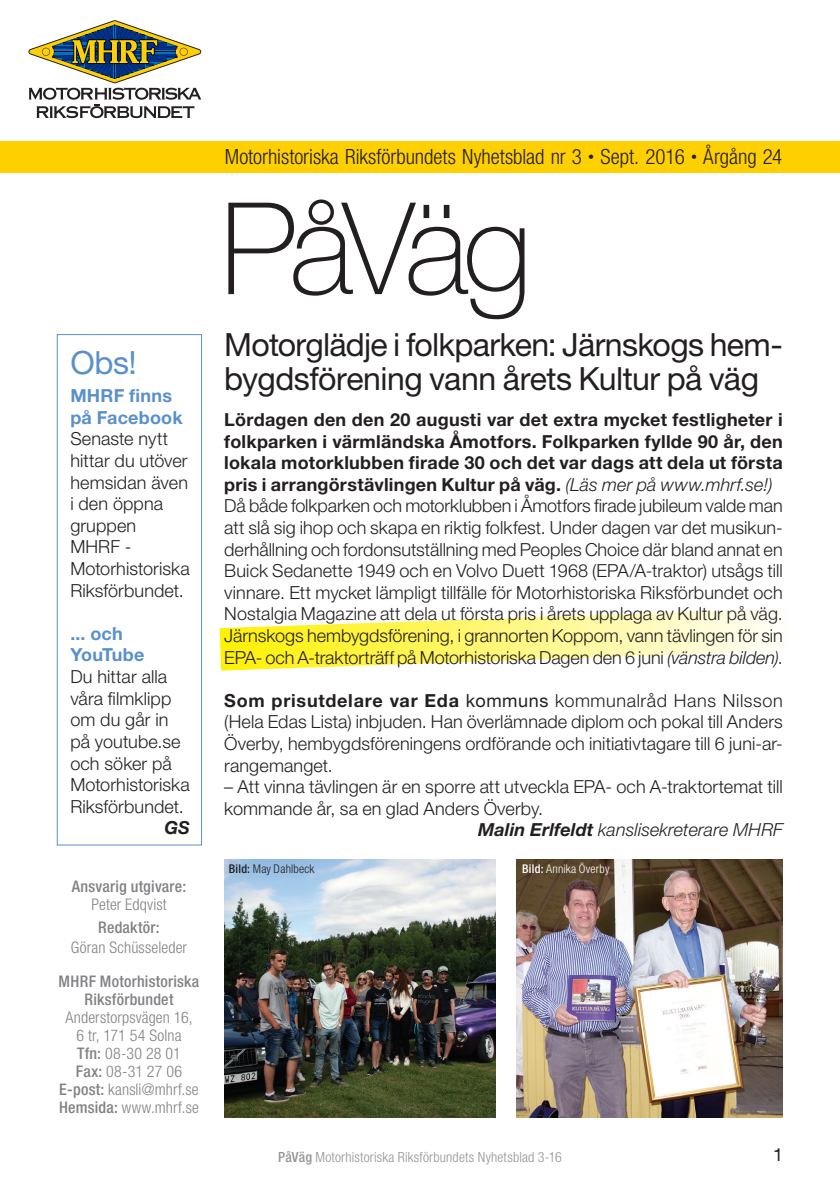
<style>
.page{position:relative;width:840px;height:1191px;background:#fff}
.page>*{position:absolute;margin:0;border:0;box-sizing:border-box;transform-origin:0 0}
.Månadsrad{font:100 128px "Helvetica Neue LT Std";letter-spacing:-.065em;color:#231f20}
.Rubrik_16{font:32px/34px "Helvetica Neue LT Std";letter-spacing:-.02em;color:#231f20}
.Rubrik_16-2{font:32px "Helvetica Neue LT Std";color:#5990cb}
.Månadsrad-2{font:300 condensed 21px "Helvetica Neue LT Std";color:#231f20}
.Ingress{font:300 18px/21.6px "Helvetica Neue LT Std";letter-spacing:.005em;color:#231f20}
.Ingress-2{font:700 18px/21.6px "Helvetica Neue LT Std";letter-spacing:.015em;color:#231f20;text-align:justify}
.Ingress-3{font:italic 300 18px "Helvetica Neue LT Std";letter-spacing:.005em;color:#231f20}
.Ingress-4{font:700 18px/21.6px "Helvetica Neue LT Std";letter-spacing:.01em;color:#5990cb}
.Ingress-5{font:italic 700 18px "Helvetica Neue LT Std";color:#231f20}
.t1{font:18px "Helvetica Neue LT Std";color:#231f20}
.Månadsrad-3{font:300 condensed 16px/18px "Helvetica Neue LT Std";letter-spacing:.01em;color:#808285;text-align:center}
.Månadsrad-4{font:500 condensed 16px/18px "Helvetica Neue LT Std";letter-spacing:.015em;color:#808285;text-align:center}
.t2{font:300 condensed 14px "Helvetica Neue LT Std";letter-spacing:.015em;color:#939598}
.Ingress-6{font:300 condensed 12px "Helvetica Neue LT Std";letter-spacing:.015em;color:#fff}
.Ingress-7{font:300 condensed 12px "Helvetica Neue LT Std";letter-spacing:.015em;color:#231f20}
.s1{font-weight:300}
.s2{font-weight:500}
.s3{font-size:12px}
.s4{font-weight:300;font-style:italic}
.s5{font-style:italic}
.s6{font-weight:700}
.s7{font-weight:400}
</style>
<div class="page">
<svg style="left:219px;top:610px;width:552px;height:60px"></svg>
<div style="left:0;top:142px;width:839px;height:31px;background:#ffd000"></div>
<svg style="left:28px;top:20px;width:173px;height:98px"></svg>
<div style="left:57px;top:334px;width:145px;height:511px;border:1px solid #5990cb"></div>
<img style="left:516px;top:859px;width:266px;height:258px">
<img style="left:225px;top:859px;width:270px;height:258px">
<p class="Rubrik_16-2" style="left:70px;top:344px;width:68px">Obs!</p>
<p class="Ingress-4" style="left:70px;top:384px;width:114px">MHRF finns på Facebook</p>
<p class="Ingress" style="left:70px;top:428px;width:121px">Senaste nytt hittar du utöver hemsidan även i den öppna gruppen<br>MHRF -<br>Motorhistoriska<br>Riksförbundet.</p>
<p class="Ingress-4" style="left:70px;top:622px;width:76px">... och<br>YouTube</p>
<p class="Ingress" style="left:70px;top:665px;width:121px">Du hittar alla våra filmklipp om du går in på youtube.se och söker på<br>Motorhistoriska<br>Riksförbundet.</p>
<p class="Ingress-5" style="left:164px;top:816px;width:27px">GS</p>
<p class="Månadsrad-4" style="left:72px;top:877px;width:116px">Ansvarig utgivare:<br><span class="s1">Peter Edqvist</span></p>
<p class="Månadsrad-3" style="left:71px;top:918px;width:118px;line-height:19.2px"><span class="s2">Redaktör:<br></span>Göran Schüsseleder</p>
<p class="Månadsrad-4" style="left:59px;top:972px;width:142px">MHRF Motorhistoriska<br>Riksförbundet</p>
<p class="Månadsrad-3" style="left:65px;top:1008px;width:129px">Anderstorpsvägen 16,</p>
<p class="Månadsrad-3" style="left:76px;top:1026px;width:106px">6 tr, 171 54 Solna</p>
<p class="Månadsrad-3" style="left:59px;top:1044px;width:141px"><span class="s2">Tfn:</span> 08-30 28 01<br><span class="s2">Fax:</span> 08-31 27 06<br><span class="s2">E-post:</span> kansli@mhrf.se</p>
<p class="Månadsrad-3" style="left:59px;top:1098px;width:141px"><span class="s2">Hemsida:</span> www.mhrf.se</p>
<p class="Månadsrad-2" style="left:225px;top:145px;width:559px">Motorhistoriska Riksförbundets Nyhetsblad nr 3 <span class="s3">•</span> Sept. 2016 <span class="s3">•</span> Årgång 24</p>
<p class="Månadsrad" style="left:220px;top:175px;width:313px">PåVäg</p>
<p class="Rubrik_16" style="left:224px;top:327px;width:559px">Motorglädje i folkparken: Järnskogs hem&shy;bygdsförening vann årets Kultur på väg</p>
<p class="Ingress-2" style="left:224px;top:408px;width:559px">Lördagen den den 20 augusti var det extra mycket festligheter i folkparken i värmländska Åmotfors. Folkparken fyllde 90 år, den lokala motorklubben firade 30 och det var dags att dela ut första pris i arrangörstävlingen Kultur på väg. <span class="s4">(Läs mer på www.mhrf.se!)</span></p>
<p class="Ingress" style="left:224px;top:495px;width:559px;text-align:justify">Då både folkparken och motorklubben i Åmotfors firade jubileum valde man att slå sig ihop och skapa en riktig folkfest. Under dagen var det musikun&shy;derhållning och fordonsutställning med Peoples Choice där bland annat en Buick Sedanette 1949 och en Volvo Duett 1968 (EPA/A-traktor) utsågs till vinnare. Ett mycket lämpligt tillfälle för Motorhistoriska Riksförbundet och Nostalgia Magazine att dela ut första pris i årets upplaga av Kultur på väg.<br>Järnskogs hembygdsförening, i grannorten Koppom, vann tävlingen för sin EPA- och A-traktorträff på Motorhistoriska Dagen den 6 juni <span class="s5">(vänstra bilden)</span>.</p>
<p class="Ingress" style="left:224px;top:689px;width:559px;text-align:justify"><span class="s6">Som prisutdelare var Eda</span> <span class="s7">kommuns</span> kommunalråd Hans Nilsson (Hela Edas Lista) inbjuden. Han överlämnade diplom och pokal till Anders Överby, hembygdsföreningens ordförande och initiativtagare till 6 juni-ar&shy;rangemanget.</p>
<p class="Ingress" style="left:224px;top:775px;width:559px">– Att vinna tävlingen är en sporre att utveckla EPA- och A-traktortemat till kommande år, sa en glad Anders Överby.</p>
<p class="Ingress-3" style="left:478px;top:819px;width:306px"><span class="s6">Malin Erlfeldt</span> kanslisekreterare MHRF</p>
<p class="Ingress-7" style="left:229px;top:861px;width:87px"><span class="s2">Bild:</span> May Dahlbeck</p>
<p class="Ingress-6" style="left:522px;top:861px;width:89px"><span class="s2">Bild:</span> Annika Överby</p>
<p class="t2" style="left:278px;top:1148px;width:285px"><span class="s2">PåVäg</span> Motorhistoriska Riksförbundets Nyhetsblad 3-16</p>
<p class="t1" style="left:772px;top:1143px;width:12px">1</p>
</div>
